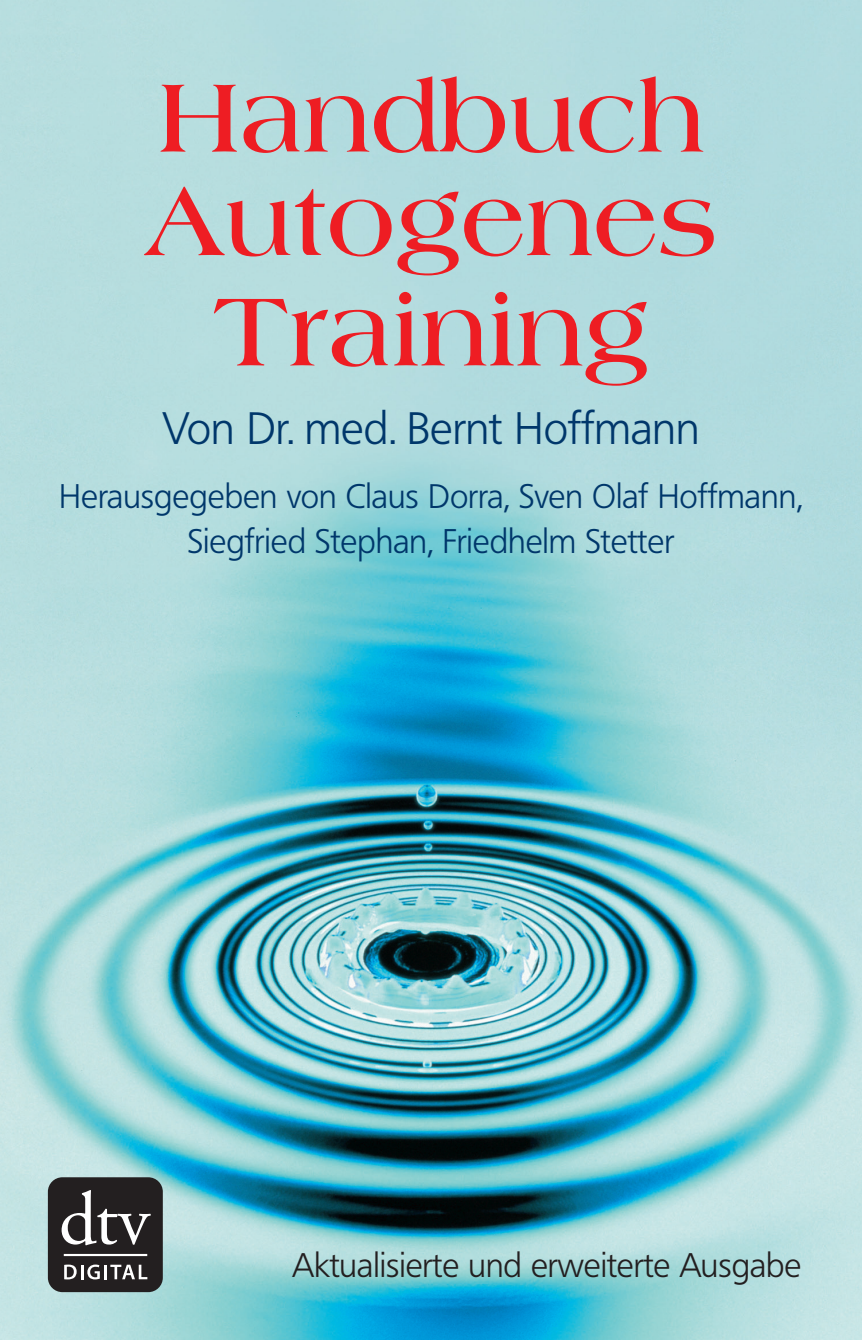
<style>
.page{position:relative;width:862px;height:1340px;background:#fff}
.page>*{position:absolute;margin:0;border:0;box-sizing:border-box;transform-origin:0 0}
.t1{font:700 103.5px/106.9px "Americana";color:#ee1d23;text-align:center}
.t2{font:300 45px "Frutiger BQ";color:#00376b}
.t3{font:300 33.75px/45px "Frutiger BQ";color:#00376b;text-align:center}
.t4{font:300 33.75px "Frutiger BQ";color:#231f20}
</style>
<div class="page">
<img style="left:0;top:0;width:861px;height:1339px">
<div style="left:48px;top:1177px;width:115px;height:115px;background:#231f20;border-radius:14px"></div>
<svg style="left:62px;top:1190px;width:89px;height:66px"></svg>
<svg style="left:64px;top:1264px;width:36px;height:15px"></svg>
<hr style="left:104px;top:1264px;width:3px;height:15px;background:#fff">
<svg style="left:110px;top:1264px;width:37px;height:15px"></svg>
<h1 class="t1" style="left:144px;top:63px;width:575px">Handbuch<br>Autogenes<br>Training</h1>
<h2 class="t2" style="left:162px;top:402px;width:538px">Von Dr. med. Bernt Hoffmann</h2>
<p class="t3" style="left:59px;top:474px;width:744px">Herausgegeben von Claus Dorra, Sven Olaf Hoffmann,<br>Siegfried Stephan, Friedhelm Stetter</p>
<p class="t4" style="left:292px;top:1245px;width:510px">Aktualisierte und erweiterte Ausgabe</p>
</div>
